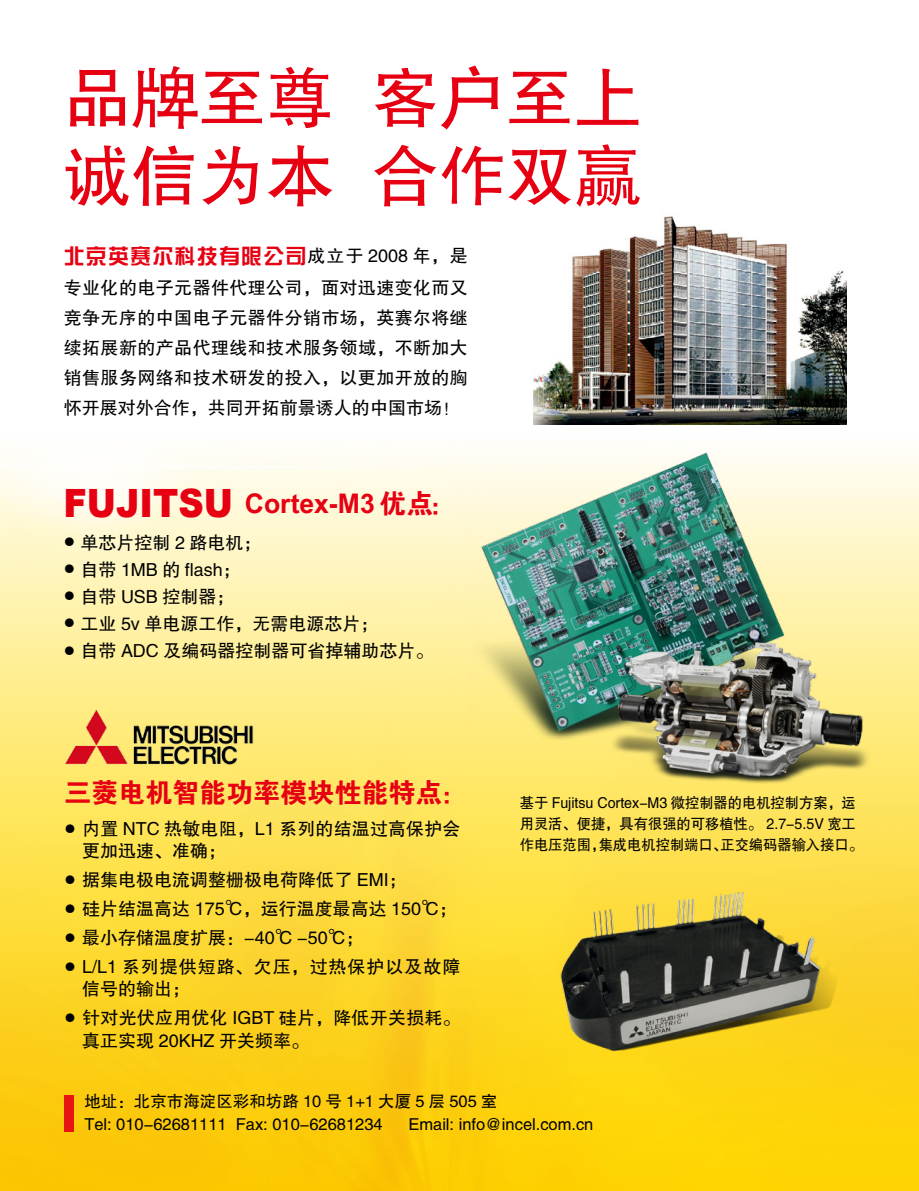
<style>
.page{position:relative;width:919px;height:1191px;background:#fff}
.page>*{position:absolute;margin:0;border:0;box-sizing:border-box;transform-origin:0 0}
.t1{font:67.5px/78px "FZHTJW GB1 0";color:#e60012}
.t2{font:700 27px "Arial Narrow";color:#e60012;scale:1.2 1}
.t3{font:27px "FZDHTJW GB1 0";color:#e60012}
.t4{font:700 21px "CJ Ngai GB";letter-spacing:.055em;color:#e60012}
.t5{font:18px/30px "FZHTJW GB1 0";color:#000}
.t6{font:18px/22.5px "FZHTJW GB1 0";letter-spacing:.055em;color:#000}
.t7{font:16.5px/22.5px "FZHTJW GB1 0";color:#000}
.t8{font:15px/21px "FZHTJW GB1 0";color:#000;scale:.95 1}
.s1{font-family:"FZHTJW GB1 0";font-weight:400;font-size:18px;color:#000}
.s2{font-family:"Arial";font-weight:900;font-size:39px}
.s3{font-family:"FZDHTJW GB1 0";font-weight:400}
.s4{font-size:12px}
</style>
<div class="page">
<img style="left:0;top:454px;width:918px;height:737px">
<img style="left:534px;top:216px;width:311px;height:209px">
<img style="left:471px;top:452px;width:372px;height:291px">
<img style="left:607px;top:602px;width:274px;height:214px">
<img style="left:557px;top:887px;width:289px;height:178px">
<div style="left:64px;top:1094px;width:9px;height:37px;background:#e81411"></div>
<img style="left:64px;top:707px;width:191px;height:62px">
<h1 class="t1" style="left:64px;top:60px;width:579px">品牌至尊 客户至上诚信为本 合作双赢</h1>
<p class="t4" style="left:64px;top:245px;width:405px">北京英赛尔科技有限公司<span class="s1">成立于 2008 年，是</span></p>
<p class="t5" style="left:64px;top:272px;width:405px;text-align:justify">专业化的电子元器件代理公司，面对迅速变化而又竞争无序的中国电子元器件分销市场，英赛尔将继续拓展新的产品代理线和技术服务领域，不断加大销售服务网络和技术研发的投入，以更加开放的胸怀开展对外合作，共同开拓前景诱人的中国市场！</p>
<h2 class="t2" style="left:63px;top:488px;width:328px"><span class="s2">FUJITSU</span> Cortex-M3<span class="s3">优点：</span></h2>
<p class="t5" style="left:63px;top:527px;width:199px"><span class="s4">●</span> 单芯片控制 2 路电机；</p>
<p class="t5" style="left:63px;top:554px;width:179px"><span class="s4">●</span> 自带 1MB 的 flash；</p>
<p class="t5" style="left:63px;top:581px;width:172px"><span class="s4">●</span> 自带 USB 控制器；</p>
<p class="t5" style="left:63px;top:608px;width:316px"><span class="s4">●</span> 工业 5v 单电源工作，无需电源芯片；</p>
<p class="t5" style="left:63px;top:635px;width:371px"><span class="s4">●</span> 自带 ADC 及编码器控制器可省掉辅助芯片。</p>
<h2 class="t3" style="left:64px;top:777px;width:404px">三菱电机智能功率模块性能特点：</h2>
<p class="t5" style="left:82px;top:817px;width:380px;line-height:22.5px;text-indent:-18px"><span class="s4">●</span> 内置 NTC 热敏电阻，L1 系列的结温过高保护会更加迅速、准确；</p>
<p class="t5" style="left:64px;top:865px;width:344px"><span class="s4">●</span> 据集电极电流调整栅极电荷降低了 EMI；</p>
<p class="t5" style="left:64px;top:894px;width:394px"><span class="s4">●</span> 硅片结温高达 175℃，运行温度最高达 150℃；</p>
<p class="t5" style="left:64px;top:923px;width:301px"><span class="s4">●</span> 最小存储温度扩展：-40℃ -50℃；</p>
<p class="t6" style="left:82px;top:955px;width:380px;text-indent:-18px"><span class="s4">●</span> L/L1 系列提供短路、欠压，过热保护以及故障信号的输出；</p>
<p class="t5" style="left:82px;top:1007px;width:380px;line-height:22.5px;text-indent:-18px"><span class="s4">●</span> 针对光伏应用优化 IGBT 硅片，降低开关损耗。真正实现 20KHZ 开关频率。</p>
<p class="t8" style="left:519px;top:792px;width:363px">基于 Fujitsu Cortex-M3 微控制器的电机控制方案，运用灵活、便捷，具有很强的可移植性。 2.7-5.5V 宽工作电压范围，集成电机控制端口、正交编码器输入接口。</p>
<p class="t7" style="left:84px;top:1090px;width:414px">地址：北京市海淀区彩和坊路 10 号 1+1 大厦 5 层 505 室<br>Tel: 010-62681111 Fax: 010-62681234</p>
<p class="t7" style="left:408px;top:1113px;width:186px">Email: info@incel.com.cn</p>
</div>
